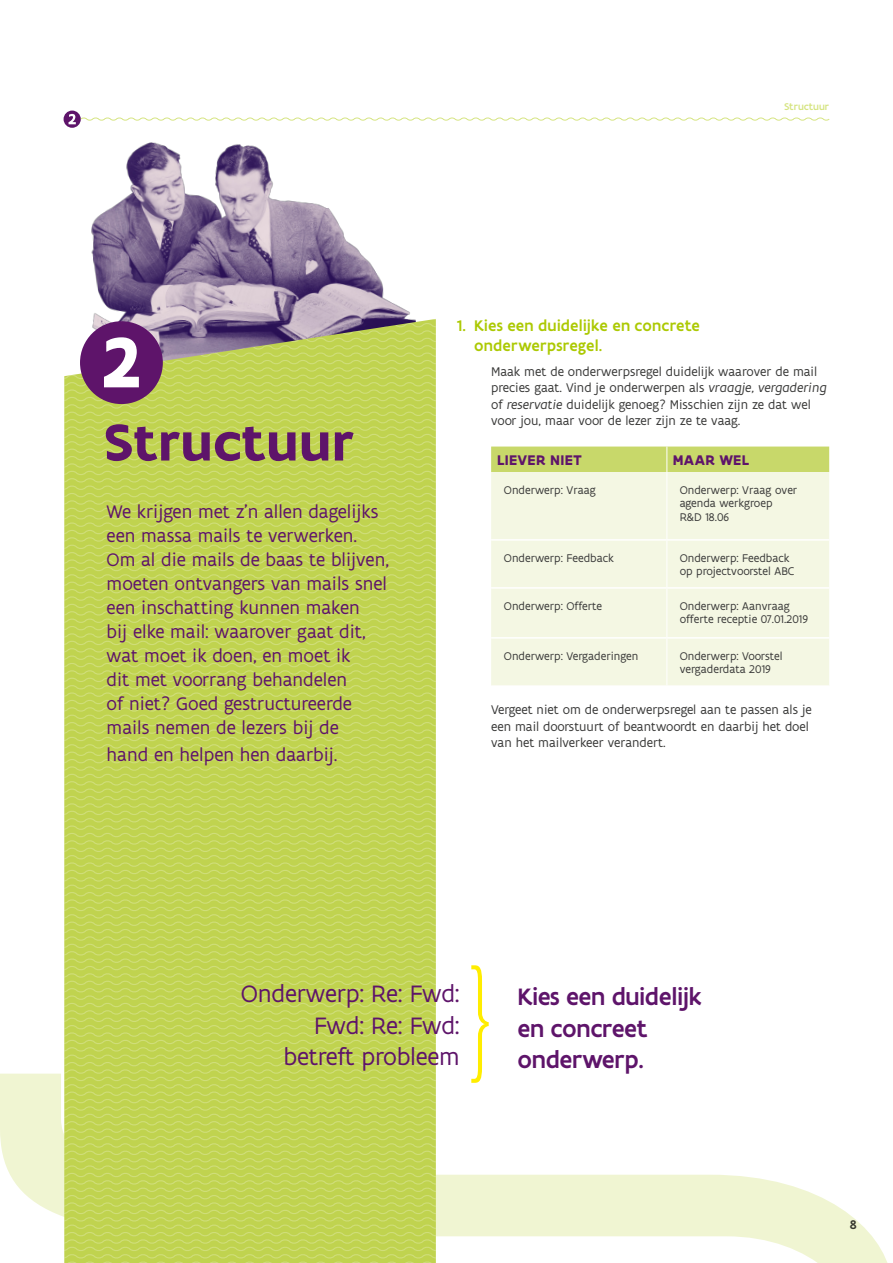
<style>
.page{position:relative;width:893px;height:1263px;background:#fff}
.page>*{position:absolute;margin:0;border:0;box-sizing:border-box;transform-origin:0 0}
.t1{font:700 55.5px "Flanders Art Sans";color:#5e146a}
.t2{font:25.5px/31.5px "Flanders Art Sans";letter-spacing:-.01em;color:#5e146a;text-align:right}
.t3{font:500 25.5px/31.5px "Flanders Art Sans";letter-spacing:-.01em;color:#5e146a}
.t4{font:19.5px/24px "Flanders Art Sans";color:#5e146a}
.t5{font:500 16.5px/19.5px "Flanders Art Sans";letter-spacing:.01em;color:#acc903}
.t6{font:700 15px "Flanders Art Sans";letter-spacing:.02em;color:#5e146a}
.t7{font:13.5px/16.5px "Flanders Art Sans";color:#3a3a39}
.t8{font:500 13.5px "Flanders Art Sans";color:#3a3a39}
.t9{font:12px/13.5px "Flanders Art Sans";color:#3a3a39}
.t10{font:500 10.5px "Flanders Art Sans";color:#acc903}
.s1{font-style:italic}
</style>
<div class="page">
<img style="left:73px;top:110px;width:337px;height:209px">
<svg style="left:0;top:1073px;width:888px;height:190px"></svg>
<svg style="left:64px;top:319px;width:372px;height:944px;background:#c0d058"></svg>
<div style="left:64px;top:111px;width:17px;height:17px;background:#5e146a;border-radius:50%"></div>
<svg style="left:69px;top:114px;width:761px;height:11px"></svg>
<div style="left:491px;top:472px;width:338px;height:213px;background:#f4f7e3"></div>
<div style="left:491px;top:447px;width:338px;height:25px;background:#c8d86a"></div>
<hr style="left:666px;top:472px;width:1px;height:67px;background:#fff">
<hr style="left:666px;top:541px;width:1px;height:46px;background:#fff">
<hr style="left:666px;top:589px;width:1px;height:48px;background:#fff">
<hr style="left:666px;top:639px;width:1px;height:46px;background:#fff">
<hr style="left:491px;top:539px;width:176px;height:2px;background:#fff">
<hr style="left:667px;top:539px;width:162px;height:2px;background:#fff">
<hr style="left:491px;top:587px;width:176px;height:2px;background:#fff">
<hr style="left:667px;top:587px;width:162px;height:2px;background:#fff">
<hr style="left:491px;top:637px;width:176px;height:2px;background:#fff">
<hr style="left:667px;top:637px;width:162px;height:2px;background:#fff">
<svg style="left:471px;top:965px;width:18px;height:118px"></svg>
<p class="t10" style="left:784px;top:100px;width:46px">Structuur</p>
<h1 class="t1" style="left:104px;top:407px;width:252px">Structuur</h1>
<p class="t4" style="left:107px;top:500px;width:284px">We krijgen met z’n allen dagelijks een massa mails te verwerken.<br>Om al die mails de baas te blijven, moeten ontvangers van mails snel een inschatting kunnen maken<br>bij elke mail: waarover gaat dit, wat moet ik doen, en moet ik<br>dit met voorrang behandelen<br>of niet? Goed gestructureerde mails nemen de lezers bij de</p>
<h3 class="t4" style="left:107px;top:743px;width:232px">hand en helpen hen daarbij.</h3>
<p class="t5" style="left:474px;top:316px;width:227px;text-indent:-17px">1. Kies een duidelijke en concrete onderwerpsregel.</p>
<p class="t7" style="left:491px;top:363px;width:337px">Maak met de onderwerpsregel duidelijk waarover de mail precies gaat. Vind je onderwerpen als <span class="s1">vraagje, vergadering </span>of <span class="s1">reservatie</span> duidelijk genoeg? Misschien zijn ze dat wel voor jou, maar voor de lezer zijn ze te vaag.</p>
<p class="t6" style="left:497px;top:450px;width:86px">LIEVER NIET</p>
<p class="t6" style="left:673px;top:450px;width:78px">MAAR WEL</p>
<p class="t9" style="left:504px;top:483px;width:93px">Onderwerp: Vraag</p>
<p class="t9" style="left:680px;top:483px;width:119px">Onderwerp: Vraag over agenda werkgroep<br>R&amp;D 18.06</p>
<p class="t9" style="left:504px;top:551px;width:111px">Onderwerp: Feedback</p>
<p class="t9" style="left:680px;top:551px;width:116px">Onderwerp: Feedback op projectvoorstel ABC</p>
<p class="t9" style="left:504px;top:599px;width:100px">Onderwerp: Offerte</p>
<p class="t9" style="left:680px;top:599px;width:130px">Onderwerp: Aanvraag offerte receptie 07.01.2019</p>
<p class="t9" style="left:504px;top:649px;width:136px">Onderwerp: Vergaderingen</p>
<p class="t9" style="left:680px;top:649px;width:104px">Onderwerp: Voorstel vergaderdata 2019</p>
<p class="t7" style="left:491px;top:702px;width:322px">Vergeet niet om de onderwerpsregel aan te passen als je een mail doorstuurt of beantwoordt en daarbij het doel van het mailverkeer verandert.</p>
<h2 class="t2" style="left:241px;top:978px;width:220px">Onderwerp: Re: Fwd:<br>Fwd: Re: Fwd: betreft probleem</h2>
<h2 class="t3" style="left:517px;top:981px;width:186px">Kies een duidelijk en concreet onderwerp.</h2>
<p class="t8" style="left:850px;top:1216px;width:8px">8</p>
</div>
